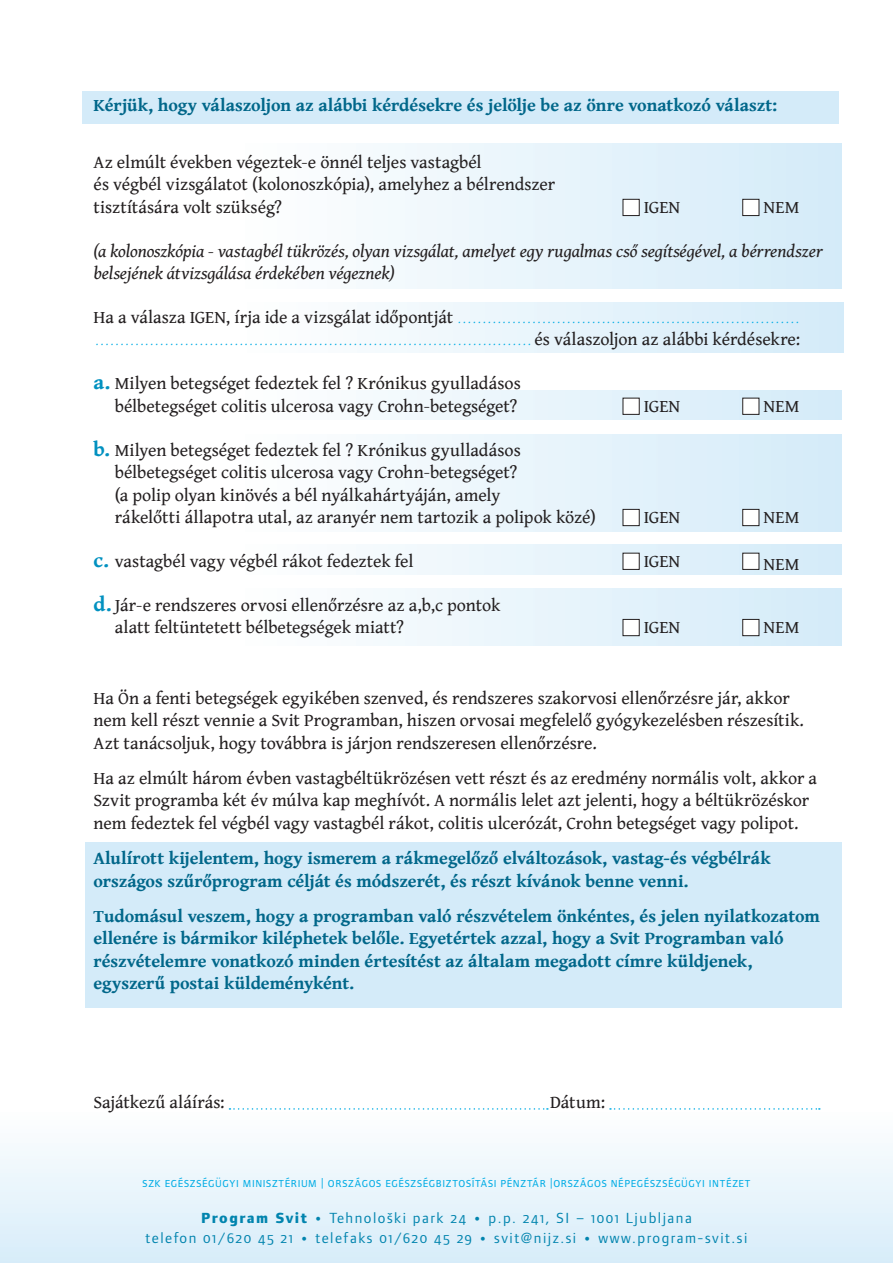
<style>
.page{position:relative;width:893px;height:1263px;background:#fff}
.page>*{position:absolute;margin:0;border:0;box-sizing:border-box;transform-origin:0 0}
.Telo_besedila{font:18px/22.5px "Gentium Book Basic";letter-spacing:-.005em;color:#231f20}
.Navaden{font:700 18px/22.5px "Gentium Book Basic";letter-spacing:-.005em;color:#01678a}
.Navaden-2{font:18px/22.5px "Gentium Book Basic";letter-spacing:-.005em;color:#231f20}
.Telo_besedila_31{font:18px/22.5px "Gentium Book Basic";letter-spacing:-.005em;color:#231f20}
.Telo_besedila_31-2{font:italic 18px/22.5px "Gentium Book Basic";letter-spacing:-.005em;color:#231f20}
.t1{font:15.15px "Form B Usans book+sc+osf";letter-spacing:.1em;color:#0184ae}
.t2{font:13.5px "Form B Usans book+sc+osf";letter-spacing:.05em;color:#03ade5;scale:.94 1}
.Telo_besedila_31-3{font:10.5px/22.5px "Gentium Book Basic";color:#03ade5}
.s1{font-size:18px;color:#231f20}
.s2{font-weight:700;font-size:21px;color:#0291c0}
.s3{font-family:"Form B Usans extrabold+sc+osf"}
</style>
<div class="page">
<div style="left:82px;top:91px;width:757px;height:33px;background:#d4ebf9"></div>
<div style="left:85px;top:842px;width:757px;height:166px;background:#d4ebf9"></div>
<div style="left:215px;top:144px;width:627px;height:144px;background:linear-gradient(to right,#fff,#d4ebf8)"></div>
<div style="left:217px;top:302px;width:626px;height:51px;background:linear-gradient(to right,#fff,#d4ebf9)"></div>
<div style="left:215px;top:390px;width:627px;height:30px;background:linear-gradient(to right,#fff,#d3eaf8)"></div>
<div style="left:215px;top:545px;width:627px;height:30px;background:linear-gradient(to right,#fff,#d3eaf8)"></div>
<div style="left:215px;top:435px;width:627px;height:96px;background:linear-gradient(to right,#fff,#d4ebf8)"></div>
<div style="left:215px;top:588px;width:627px;height:57px;background:linear-gradient(to right,#fff,#d3eaf8)"></div>
<div style="left:0;top:1108px;width:893px;height:155px;background:linear-gradient(to bottom,#fffffe,#d7edf9)"></div>
<svg style="left:229px;top:1108px;width:319px;height:2px"></svg>
<svg style="left:610px;top:1108px;width:210px;height:2px"></svg>
<div style="left:623px;top:199px;width:16px;height:17px;background:#fff"></div>
<div style="left:623px;top:199px;width:17px;height:17px;border:1px solid #231f20"></div>
<div style="left:743px;top:199px;width:16px;height:17px;background:#fff"></div>
<div style="left:742px;top:199px;width:17px;height:17px;border:1px solid #231f20"></div>
<div style="left:623px;top:398px;width:16px;height:16px;background:#fff"></div>
<div style="left:623px;top:398px;width:17px;height:17px;border:1px solid #231f20"></div>
<div style="left:743px;top:398px;width:16px;height:16px;background:#fff"></div>
<div style="left:742px;top:398px;width:17px;height:17px;border:1px solid #231f20"></div>
<div style="left:623px;top:509px;width:16px;height:17px;background:#fff"></div>
<div style="left:623px;top:509px;width:17px;height:17px;border:1px solid #231f20"></div>
<div style="left:743px;top:509px;width:16px;height:17px;background:#fff"></div>
<div style="left:742px;top:509px;width:17px;height:17px;border:1px solid #231f20"></div>
<div style="left:623px;top:553px;width:16px;height:16px;background:#fff"></div>
<div style="left:623px;top:553px;width:17px;height:17px;border:1px solid #231f20"></div>
<div style="left:743px;top:553px;width:16px;height:16px;background:#fff"></div>
<div style="left:742px;top:553px;width:17px;height:17px;border:1px solid #231f20"></div>
<div style="left:623px;top:619px;width:16px;height:17px;background:#fff"></div>
<div style="left:623px;top:619px;width:17px;height:17px;border:1px solid #231f20"></div>
<div style="left:743px;top:619px;width:16px;height:17px;background:#fff"></div>
<div style="left:742px;top:619px;width:17px;height:17px;border:1px solid #231f20"></div>
<p class="Navaden" style="left:94px;top:94px;width:685px">Kérjük, hogy válaszoljon az alábbi kérdésekre és jelölje be az önre vonatkozó választ:</p>
<p class="Telo_besedila_31" style="left:94px;top:150px;width:463px">Az elmúlt években végeztek-e önnél teljes vastagbél<br>és végbél vizsgálatot (kolonoszkópia), amelyhez a bélrendszer tisztítására volt szükség?</p>
<p class="Telo_besedila_31" style="left:644px;top:195px;width:38px">IGEN</p>
<p class="Telo_besedila_31" style="left:763px;top:195px;width:37px">NEM</p>
<p class="Telo_besedila_31-2" style="left:94px;top:239px;width:731px">(a kolonoszkópia - vastagbél tükrözés, olyan vizsgálat, amelyet egy rugalmas cső segítségével, a bérrendszer belsejének átvizsgálása érdekében végeznek)</p>
<p class="Telo_besedila_31-3" style="left:94px;top:308px;width:708px"><span class="s1">Ha a válasza IGEN, írja ide a vizsgálat időpontját</span> ....................................................................<br>. . . . . . . . . . . . . . . . . . . . . . . . . . . . . . . . . . . . . . . . . . . . . . . . . . . . . . . . . . . . . . . . . . . . . . . . . . . . . . . . . . . . . . . . <span class="s1">és válaszoljon az alábbi kérdésekre:</span></p>
<p class="Telo_besedila_31" style="left:94px;top:372px;width:429px;text-align:right"><span class="s2">a.</span> Milyen betegséget fedeztek fel ? Krónikus gyulladásos bélbetegséget colitis ulcerosa vagy Crohn-betegséget?</p>
<p class="Telo_besedila_31" style="left:644px;top:394px;width:38px">IGEN</p>
<p class="Telo_besedila_31" style="left:763px;top:394px;width:37px">NEM</p>
<p class="Telo_besedila" style="left:115px;top:438px;width:483px;text-indent:-21px"><span class="s2">b.</span> Milyen betegséget fedeztek fel ? Krónikus gyulladásos bélbetegséget colitis ulcerosa vagy Crohn-betegséget?<br>(a polip olyan kinövés a bél nyálkahártyáján, amely<br>rákelőtti állapotra utal, az aranyér nem tartozik a polipok közé)</p>
<p class="Telo_besedila" style="left:644px;top:505px;width:38px">IGEN</p>
<p class="Telo_besedila" style="left:763px;top:505px;width:37px">NEM</p>
<p class="Telo_besedila" style="left:94px;top:549px;width:321px"><span class="s2">c.</span> vastagbél vagy végbél rákot fedeztek fel</p>
<p class="Telo_besedila" style="left:644px;top:549px;width:38px">IGEN</p>
<p class="Telo_besedila" style="left:763px;top:552px;width:37px">NEM</p>
<p class="Telo_besedila" style="left:115px;top:593px;width:387px;text-indent:-21px"><span class="s2">d.</span> Jár-e rendszeres orvosi ellenőrzésre az a,b,c pontok alatt feltüntetett bélbetegségek miatt?</p>
<p class="Telo_besedila" style="left:644px;top:615px;width:38px">IGEN</p>
<p class="Telo_besedila" style="left:763px;top:615px;width:37px">NEM</p>
<p class="Navaden-2" style="left:94px;top:686px;width:712px">Ha Ön a fenti betegségek egyikében szenved, és rendszeres szakorvosi ellenőrzésre jár, akkor nem kell részt vennie a Svit Programban, hiszen orvosai megfelelő gyógykezelésben részesítik.<br>Azt tanácsoljuk, hogy továbbra is járjon rendszeresen ellenőrzésre.</p>
<p class="Telo_besedila" style="left:94px;top:766px;width:725px">Ha az elmúlt három évben vastagbéltükrözésen vett részt és az eredmény normális volt, akkor a<br>Szvit programba két év múlva kap meghívót. A normális lelet azt jelenti, hogy a béltükrözéskor nem fedeztek fel végbél vagy vastagbél rákot, colitis ulcerózát, Crohn betegséget vagy polipot.</p>
<p class="Navaden" style="left:94px;top:846px;width:678px">Alulírott kijelentem, hogy ismerem a rákmegelőző elváltozások, vastag-és végbélrák országos szűrőprogram célját és módszerét, és részt kívánok benne venni.</p>
<p class="Navaden" style="left:94px;top:904px;width:728px">Tudomásul veszem, hogy a programban való részvételem önkéntes, és jelen nyilatkozatom ellenére is bármikor kiléphetek belőle. Egyetértek azzal, hogy a Svit Programban való részvételemre vonatkozó minden értesítést az általam megadott címre küldjenek, egyszerű postai küldeményként.</p>
<p class="Navaden-2" style="left:94px;top:1090px;width:133px">Sajátkezű aláírás:</p>
<p class="Navaden-2" style="left:550px;top:1090px;width:57px">Dátum:</p>
<p class="t2" style="left:143px;top:1175px;width:648px">szk egészségügyi minisztérium | országos egészségbiztosítási pénztár |országos népegészségügyi intézet</p>
<p class="t1" style="left:201px;top:1209px;width:492px"><span class="s3">Program Svit •</span> Tehnološki park 24 <span class="s3">•</span> p.p. 241, SI – 1001 Ljubljana</p>
<p class="t1" style="left:146px;top:1229px;width:603px">telefon 01/620 45 21 <span class="s3">•</span> telefaks 01/620 45 29 <span class="s3">•</span> svit@nijz.si <span class="s3">•</span> www.program-svit.si</p>
</div>
